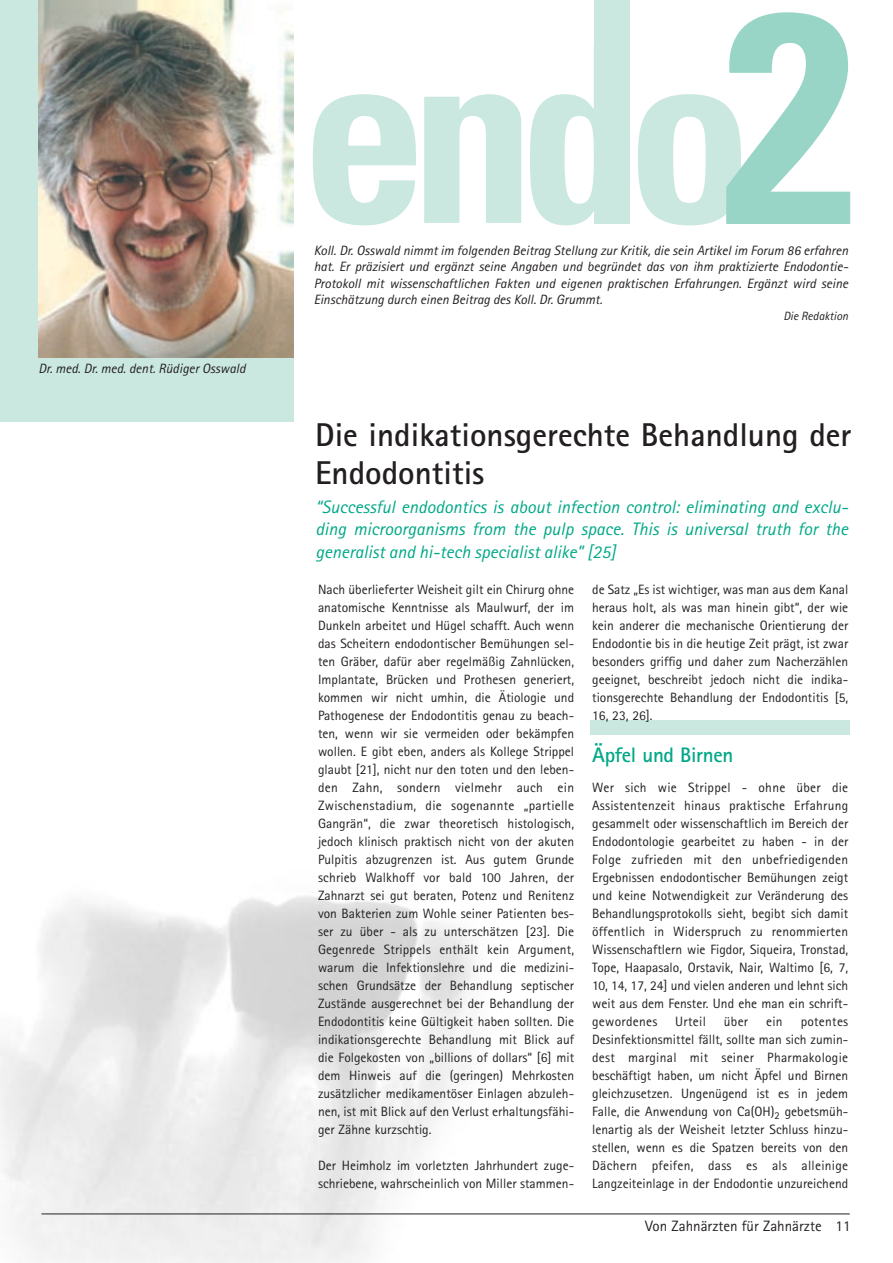
<style>
.page{position:relative;width:893px;height:1263px;background:#fff}
.page>*{position:absolute;margin:0;border:0;box-sizing:border-box;transform-origin:0 0}
.t1{font:700 condensed 249.9px "Univers";color:#cae8e0}
.t2{font:700 33px/37.5px "Rotis Sans Serif";color:#231f20}
.t3{font:700 21px "Rotis Sans Serif";letter-spacing:-.015em;color:#00a887}
.t4{font:italic 18px/22.5px "Rotis Sans Serif";color:#00a887}
.t5{font:15px "Rotis Sans Serif";color:#231f20}
.t6{font:13.5px/18px "Rotis Sans Serif";color:#231f20;text-align:justify}
.t7{font:italic 13.5px/16.2px "Rotis Sans Serif";color:#231f20}
.t8{font:italic 12px "Rotis Sans Serif";color:#231f20}
.s1{font-size:299.25px;color:#98d5c7}
</style>
<div class="page">
<div style="left:0;top:0;width:293px;height:422px;background:#cae8e0"></div>
<div style="left:590px;top:720px;width:259px;height:15px;background:#cae8e0"></div>
<div style="left:594px;top:0;width:35px;height:224px;background:#cae8e0"></div>
<img style="left:38px;top:0;width:256px;height:357px">
<hr style="left:41px;top:1214px;width:808px;height:1px;background:#231f20">
<p class="t7" style="left:38px;top:362px;width:209px">Dr. med. Dr. med. dent. Rüdiger Osswald</p>
<h1 class="t1" style="left:302px;top:42px;width:555px">endo<span class="s1">2</span></h1>
<p class="t7" style="left:314px;top:244px;width:536px">Koll. Dr. Osswald nimmt im folgenden Beitrag Stellung zur Kritik, die sein Artikel im Forum 86 erfahren hat. Er präzisiert und ergänzt seine Angaben und begründet das von ihm praktizierte Endodontie-Protokoll mit wissenschaftlichen Fakten und eigenen praktischen Erfahrungen. Ergänzt wird seine Einschätzung durch einen Beitrag des Koll. Dr. Grummt.</p>
<p class="t8" style="left:783px;top:312px;width:66px">Die Redaktion</p>
<h2 class="t2" style="left:315px;top:420px;width:538px">Die indikationsgerechte Behandlung der<br>Endodontitis</h2>
<h3 class="t4" style="left:315px;top:497px;width:534px">“Successful endodontics is about infection control: eliminating and exclu&shy;ding microorganisms from the pulp space. This is universal truth for the generalist and hi-tech specialist alike” [25]</h3>
<p class="t6" style="left:318px;top:582px;width:257px">Nach überlieferter Weisheit gilt ein Chirurg ohne anatomische Kenntnisse als Maulwurf, der im Dunkeln arbeitet und Hügel schafft. Auch wenn das Scheitern endodontischer Bemühungen sel&shy;ten Gräber, dafür aber regelmäßig Zahnlücken, Implantate, Brücken und Prothesen generiert, kommen wir nicht umhin, die Ätiologie und Pathogenese der Endodontitis genau zu beach&shy;ten, wenn wir sie vermeiden oder bekämpfen wollen. E gibt eben, anders als Kollege Strippel glaubt [21], nicht nur den toten und den leben&shy;den Zahn, sondern vielmehr auch ein Zwischenstadium, die sogenannte „partielle Gangrän“, die zwar theoretisch histologisch, jedoch klinisch praktisch nicht von der akuten Pulpitis abzugrenzen ist. Aus gutem Grunde schrieb Walkhoff vor bald 100 Jahren, der Zahnarzt sei gut beraten, Potenz und Renitenz von Bakterien zum Wohle seiner Patienten bes&shy;ser zu über - als zu unterschätzen [23]. Die Gegenrede Strippels enthält kein Argument, warum die Infektionslehre und die medizini&shy;schen Grundsätze der Behandlung septischer Zustände ausgerechnet bei der Behandlung der Endodontitis keine Gültigkeit haben sollten. Die indikationsgerechte Behandlung mit Blick auf die Folgekosten von „billions of dollars“ [6] mit dem Hinweis auf die (geringen) Mehrkosten zusätzlicher medikamentöser Einlagen abzuleh&shy;nen, ist mit Blick auf den Verlust erhaltungsfähi&shy;ger Zähne kurzschtig.</p>
<p class="t6" style="left:318px;top:1158px;width:257px">Der Heimholz im vorletzten Jahrhundert zuge&shy;schriebene, wahrscheinlich von Miller stammen-</p>
<p class="t6" style="left:592px;top:582px;width:257px">de Satz „Es ist wichtiger, was man aus dem Kanal heraus holt, als was man hinein gibt“, der wie kein anderer die mechanische Orientierung der Endodontie bis in die heutige Zeit prägt, ist zwar besonders griffig und daher zum Nacherzählen geeignet, beschreibt jedoch nicht die indika&shy;tionsgerechte Behandlung der Endodontitis [5, 16, 23, 26].</p>
<h3 class="t3" style="left:592px;top:748px;width:143px">Äpfel und Birnen</h3>
<p class="t6" style="left:592px;top:780px;width:257px">Wer sich wie Strippel - ohne über die Assistentenzeit hinaus praktische Erfahrung gesammelt oder wissenschaftlich im Bereich der Endodontologie gearbeitet zu haben - in der Folge zufrieden mit den unbefriedigenden Ergebnissen endodontischer Bemühungen zeigt und keine Notwendigkeit zur Veränderung des Behandlungsprotokolls sieht, begibt sich damit öffentlich in Widerspruch zu renommierten Wissenschaftlern wie Figdor, Siqueira, Tronstad, Tope, Haapasalo, Orstavik, Nair, Waltimo [6, 7, 10, 14, 17, 24] und vielen anderen und lehnt sich weit aus dem Fenster. Und ehe man ein schrift&shy;gewordenes</p>
<p class="t6" style="left:675px;top:1014px;width:32px">Urteil</p>
<p class="t6" style="left:723px;top:1014px;width:26px">über</p>
<p class="t6" style="left:766px;top:1014px;width:18px">ein</p>
<p class="t6" style="left:592px;top:1014px;width:257px;text-indent:208px">potentes Desinfektionsmittel fällt, sollte man sich zumin&shy;dest marginal mit seiner Pharmakologie beschäftigt haben, um nicht Äpfel und Birnen gleichzusetzen. Ungenügend ist es in jedem Falle, die Anwendung von Ca(OH)<sub>2</sub> gebetsmüh&shy;lenartig als der Weisheit letzter Schluss hinzu&shy;stellen, wenn es die Spatzen bereits von den Dächern pfeifen, dass es als alleinige Langzeiteinlage in der Endodontie unzureichend</p>
<p class="t5" style="left:645px;top:1221px;width:207px">Von Zahnärzten für Zahnärzte 11</p>
</div>
